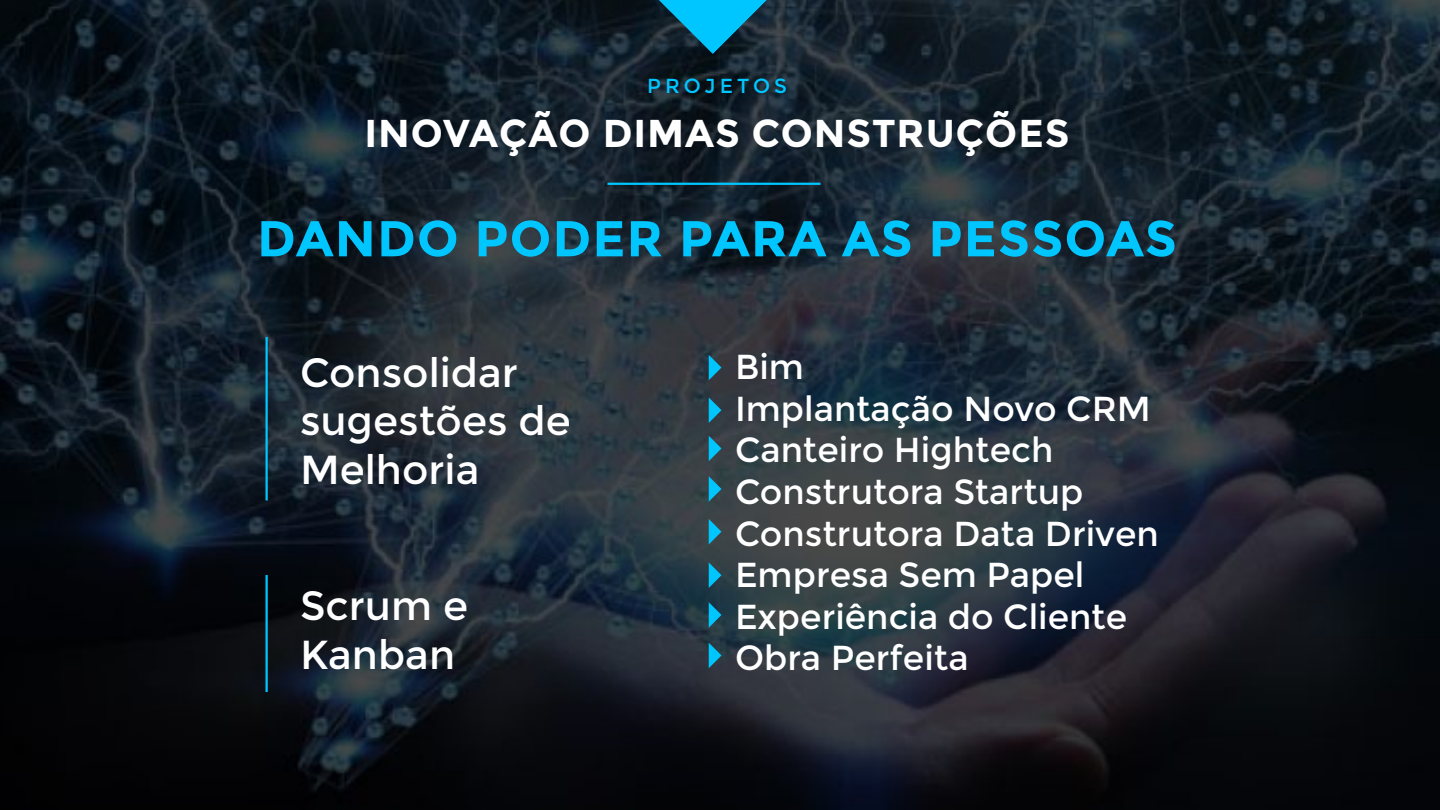
<style>
.page{position:relative;width:1440px;height:810px;background:#fff}
.page>*{position:absolute;margin:0;border:0;box-sizing:border-box;transform-origin:0 0}
.t1{font:700 50.32px "Montserrat";letter-spacing:.025em;color:#00c6ff}
.t2{font:40.5px/48.6px "Montserrat";color:#fff}
.t3{font:700 38.85px "Montserrat";letter-spacing:.025em;color:#fff}
.t4{font:34.65px/41.5px "Montserrat";color:#fff}
.t5{font:20.33px "Montserrat";letter-spacing:.2em;color:#00c6ff}
</style>
<div class="page">
<img style="left:0;top:0;width:1440px;height:810px">
<hr style="left:608px;top:183px;width:212px;height:2px;background:#00c6ff">
<hr style="left:266px;top:337px;width:2px;height:163px;background:#00c6ff">
<hr style="left:266px;top:575px;width:2px;height:117px;background:#00c6ff">
<svg style="left:659px;top:0;width:108px;height:54px;background:#0c7596"></svg>
<svg style="left:709px;top:355px;width:13px;height:25px"></svg>
<svg style="left:709px;top:397px;width:13px;height:26px"></svg>
<svg style="left:709px;top:436px;width:13px;height:25px"></svg>
<svg style="left:709px;top:476px;width:13px;height:26px"></svg>
<svg style="left:709px;top:519px;width:13px;height:25px"></svg>
<svg style="left:709px;top:562px;width:13px;height:26px"></svg>
<svg style="left:709px;top:602px;width:13px;height:26px"></svg>
<svg style="left:709px;top:643px;width:13px;height:25px"></svg>
<p class="t5" style="left:647px;top:74px;width:141px">PROJETOS</p>
<p class="t3" style="left:365px;top:110px;width:707px">INOVAÇÃO DIMAS CONSTRUÇÕES</p>
<h1 class="t1" style="left:257px;top:209px;width:921px">DANDO PODER PARA AS PESSOAS</h1>
<p class="t2" style="left:300px;top:348px;width:272px">Consolidar sugestões de<br>Melhoria</p>
<p class="t2" style="left:300px;top:582px;width:170px">Scrum e<br>Kanban</p>
<p class="t4" style="left:735px;top:347px;width:425px">Bim<br>Implantação Novo CRM<br>Canteiro Hightech<br>Construtora Startup<br>Construtora Data Driven<br>Empresa Sem Papel<br>Experiência do Cliente<br>Obra Perfeita</p>
</div>
